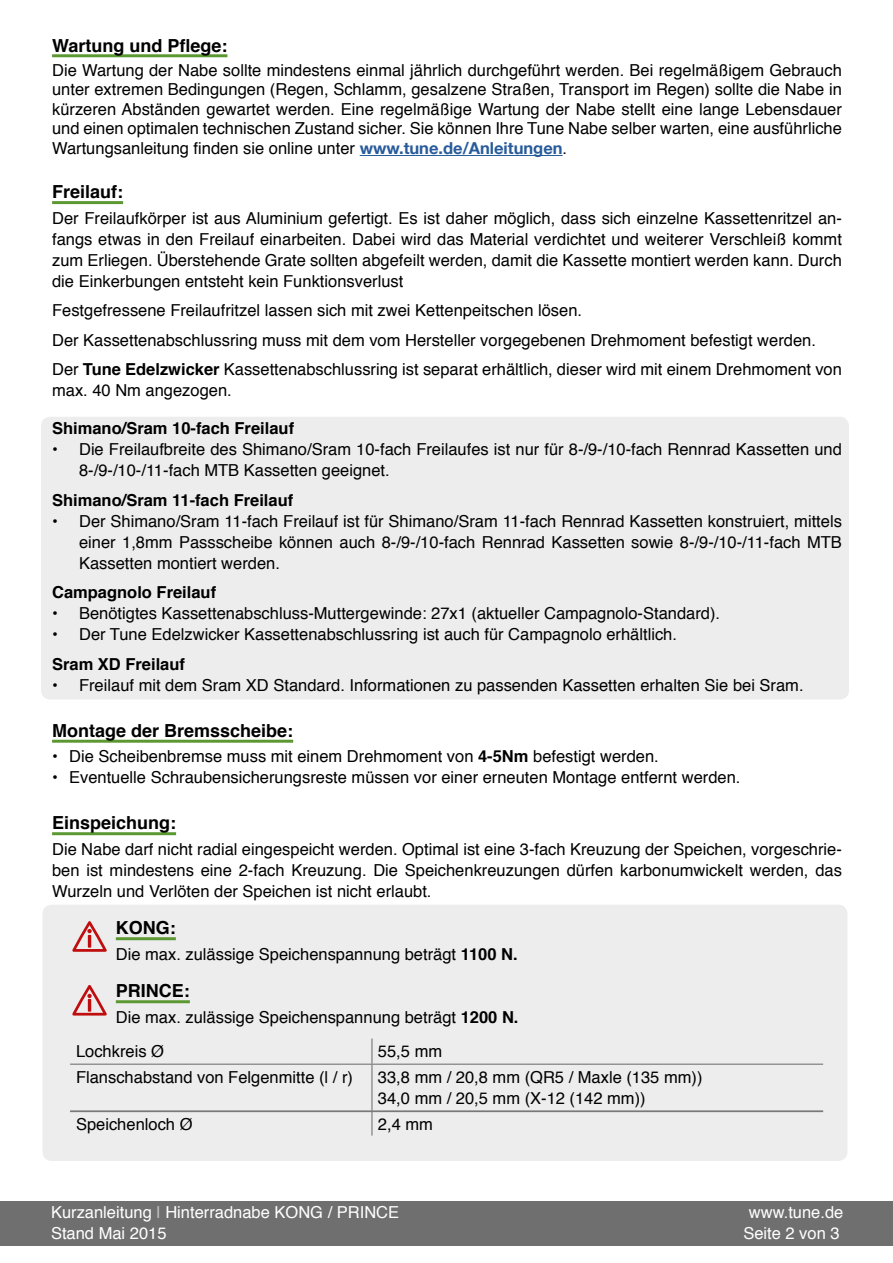
<style>
.page{position:relative;width:893px;height:1263px;background:#fff}
.page>*{position:absolute;margin:0;border:0;box-sizing:border-box;transform-origin:0 0}
.t1{font:700 18px "Helvetica";color:#000}
.t2{font:16.5px/21px "Helvetica";color:#000;text-align:justify}
.t3{font:700 16.5px "Helvetica";color:#000}
.t4{font:16.5px "Helvetica";color:#fff}
.s1{font-family:"Helvetica Neue";font-weight:700;color:#275b9b}
.s2{font-weight:700}
.s3{color:#c6c6c6}
</style>
<div class="page">
<div style="left:0;top:1201px;width:893px;height:44px;background:#706f6f"></div>
<div style="left:42px;top:417px;width:806px;height:282px;background:#ededed;border-radius:9px"></div>
<div style="left:41px;top:417px;width:808px;height:282px;border:2px solid #ededed;border-radius:9px"></div>
<div style="left:43px;top:905px;width:804px;height:255px;background:#ededed;border-radius:9px"></div>
<div style="left:43px;top:905px;width:804px;height:256px;border:2px solid #ededed;border-radius:9px"></div>
<hr style="left:52px;top:54px;width:175px;height:3px;background:#5c9832">
<hr style="left:360px;top:155px;width:203px;height:1px;background:#275b9b">
<hr style="left:52px;top:201px;width:71px;height:3px;background:#5c9832">
<hr style="left:52px;top:740px;width:241px;height:3px;background:#5c9832">
<hr style="left:52px;top:832px;width:124px;height:3px;background:#5c9832">
<hr style="left:116px;top:937px;width:60px;height:3px;background:#5c9832">
<hr style="left:116px;top:1000px;width:74px;height:3px;background:#5c9832">
<svg style="left:70px;top:1038px;width:753px;height:26px"></svg>
<hr style="left:70px;top:1064px;width:302px;height:1px;background:#706f6f">
<hr style="left:372px;top:1064px;width:451px;height:1px;background:#706f6f">
<hr style="left:371px;top:1065px;width:1px;height:46px;background:#706f6f">
<svg style="left:371px;top:1112px;width:1px;height:23px"></svg>
<hr style="left:70px;top:1111px;width:302px;height:1px;background:#706f6f">
<hr style="left:372px;top:1111px;width:451px;height:1px;background:#706f6f">
<svg style="left:73px;top:921px;width:34px;height:31px"></svg>
<svg style="left:73px;top:985px;width:34px;height:31px"></svg>
<p class="t1" style="left:52px;top:31px;width:177px">Wartung und Pflege:</p>
<p class="t2" style="left:52px;top:60px;width:791px;line-height:19.6px">Die Wartung der Nabe sollte mindestens einmal jährlich durchgeführt werden. Bei regelmäßigem Gebrauch unter extremen Bedingungen (Regen, Schlamm, gesalzene Straßen, Transport im Regen) sollte die Nabe in kürzeren Abständen gewartet werden. Eine regelmäßige Wartung der Nabe stellt eine lange Lebensdauer und einen optimalen technischen Zustand sicher. Sie können Ihre Tune Nabe selber warten, eine ausführliche Wartungsanleitung finden sie online unter <span class="s1">www.tune.de/Anleitungen</span>.</p>
<p class="t1" style="left:52px;top:177px;width:73px">Freilauf:</p>
<p class="t2" style="left:52px;top:208px;width:791px">Der Freilaufkörper ist aus Aluminium gefertigt. Es ist daher möglich, dass sich einzelne Kassettenritzel an&shy;fangs etwas in den Freilauf einarbeiten. Dabei wird das Material verdichtet und weiterer Verschleiß kommt zum Erliegen. Überstehende Grate sollten abgefeilt werden, damit die Kassette montiert werden kann. Durch die Einkerbungen entsteht kein Funktionsverlust</p>
<p class="t2" style="left:52px;top:296px;width:791px;line-height:29.5px;text-align:left">Festgefressene Freilaufritzel lassen sich mit zwei Kettenpeitschen lösen.<br>Der Kassettenabschlussring muss mit dem vom Hersteller vorgegebenen Drehmoment befestigt werden.<br>Der <span class="s2">Tune Edelzwicker</span> Kassettenabschlussring ist separat erhältlich, dieser wird mit einem Drehmoment von</p>
<p class="t2" style="left:52px;top:381px;width:181px">max. 40 Nm angezogen.</p>
<p class="t3" style="left:52px;top:415px;width:244px">Shimano/Sram 10-fach Freilauf</p>
<p class="t2" style="left:79px;top:440px;width:764px;text-indent:-27px">• Die Freilaufbreite des Shimano/Sram 10-fach Freilaufes ist nur für 8-/9-/10-fach Rennrad Kassetten und<br>8-/9-/10-/11-fach MTB Kassetten geeignet.</p>
<p class="t3" style="left:52px;top:487px;width:243px">Shimano/Sram 11-fach Freilauf</p>
<p class="t2" style="left:79px;top:511px;width:764px;text-indent:-27px">• Der Shimano/Sram 11-fach Freilauf ist für Shimano/Sram 11-fach Rennrad Kassetten konstruiert, mittels einer 1,8mm Passscheibe können auch 8-/9-/10-fach Rennrad Kassetten sowie 8-/9-/10-/11-fach MTB Kassetten montiert werden.</p>
<p class="t3" style="left:52px;top:579px;width:166px">Campagnolo Freilauf</p>
<p class="t2" style="left:52px;top:604px;width:670px">• Benötigtes Kassettenabschluss-Muttergewinde: 27x1 (aktueller Campagnolo-Standard).</p>
<p class="t2" style="left:52px;top:625px;width:626px">• Der Tune Edelzwicker Kassettenabschlussring ist auch für Campagnolo erhältlich.</p>
<p class="t3" style="left:52px;top:651px;width:134px">Sram XD Freilauf</p>
<p class="t2" style="left:52px;top:675px;width:753px">• Freilauf mit dem Sram XD Standard. Informationen zu passenden Kassetten erhalten Sie bei Sram.</p>
<p class="t1" style="left:52px;top:716px;width:243px">Montage der Bremsscheibe:</p>
<p class="t2" style="left:52px;top:747px;width:608px">• Die Scheibenbremse muss mit einem Drehmoment von <span class="s2">4-5Nm</span> befestigt werden.</p>
<p class="t2" style="left:52px;top:768px;width:690px">• Eventuelle Schraubensicherungsreste müssen vor einer erneuten Montage entfernt werden.</p>
<p class="t1" style="left:52px;top:809px;width:126px">Einspeichung:</p>
<p class="t2" style="left:52px;top:839px;width:791px">Die Nabe darf nicht radial eingespeicht werden. Optimal ist eine 3-fach Kreuzung der Speichen, vorgeschrie&shy;ben ist mindestens eine 2-fach Kreuzung. Die Speichenkreuzungen dürfen karbonumwickelt werden, das Wurzeln und Verlöten der Speichen ist nicht erlaubt.</p>
<p class="t1" style="left:116px;top:914px;width:61px">KONG:</p>
<p class="t2" style="left:116px;top:944px;width:403px">Die max. zulässige Speichenspannung beträgt <span class="s2">1100 N.</span></p>
<p class="t1" style="left:116px;top:977px;width:75px">PRINCE:</p>
<p class="t2" style="left:76px;top:1001px;width:444px;line-height:33.9px;text-indent:40px">Die max. zulässige Speichenspannung beträgt <span class="s2">1200 N.<br></span>Lochkreis Ø</p>
<p class="t2" style="left:378px;top:1041px;width:66px">55,5 mm</p>
<p class="t2" style="left:76px;top:1067px;width:278px">Flanschabstand von Felgenmitte (l / r)</p>
<p class="t2" style="left:378px;top:1067px;width:326px">33,8 mm / 20,8 mm (QR5 / Maxle (135 mm))<br>34,0 mm / 20,5 mm (X-12 (142 mm))</p>
<p class="t2" style="left:76px;top:1114px;width:118px">Speichenloch Ø</p>
<p class="t2" style="left:378px;top:1114px;width:57px">2,4 mm</p>
<p class="t4" style="left:51px;top:1200px;width:350px">Kurzanleitung <span class="s3">|</span> Hinterradnabe KONG / PRINCE</p>
<p class="t4" style="left:749px;top:1200px;width:96px">www.tune.de</p>
<p class="t4" style="left:51px;top:1221px;width:117px">Stand Mai 2015</p>
<p class="t4" style="left:743px;top:1221px;width:98px">Seite 2 von 3</p>
</div>
